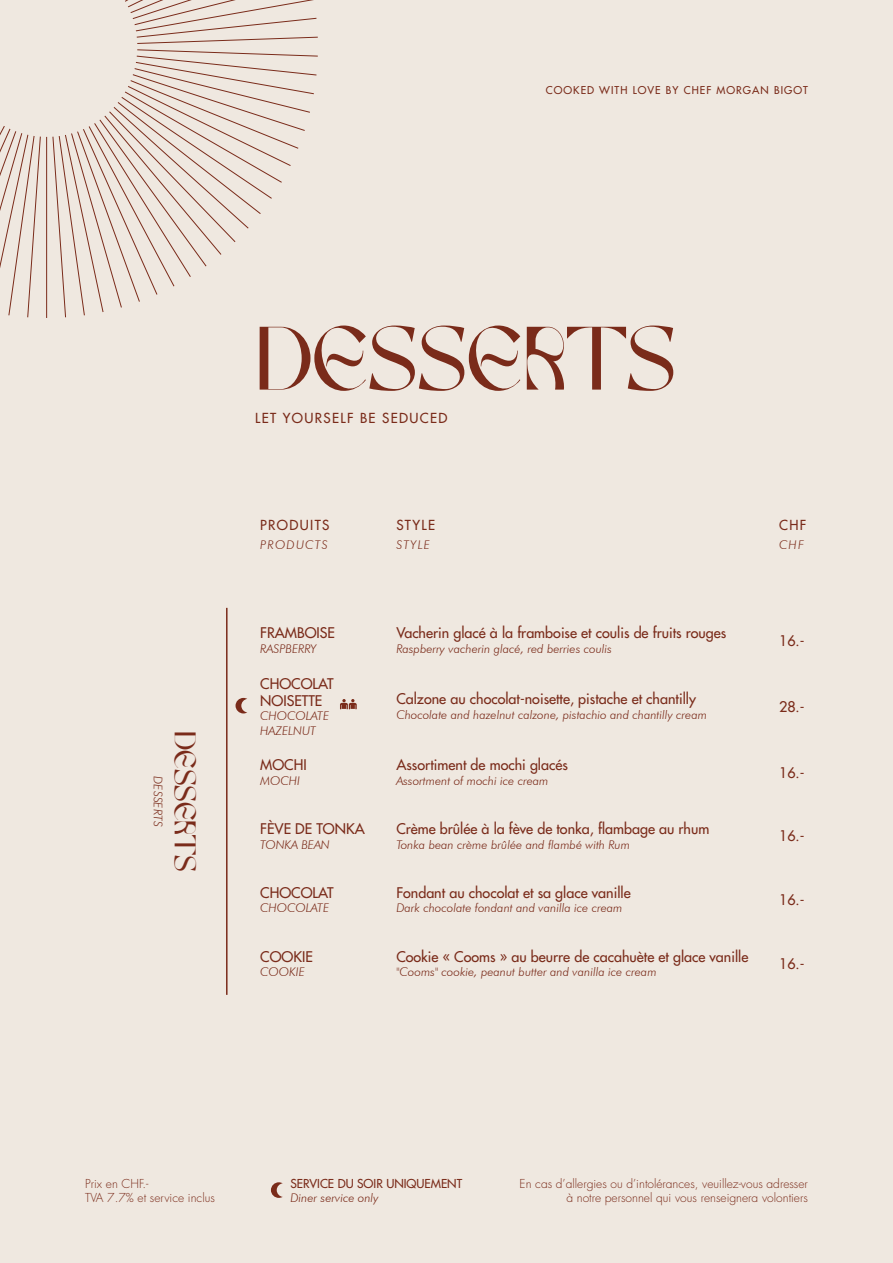
<style>
.page{position:relative;width:893px;height:1263px;background:#efe8e0}
.page>*{position:absolute;margin:0;border:0;box-sizing:border-box;transform-origin:0 0}
.t1{font:90px "FRENCHCHATEAUX Regular";color:#7a2b1a}
.t2{font:30px "FRENCHCHATEAUX Regular";color:#7a2b1a}
.t3{font:500 14.4px "Futura Std";color:#7a2b1a}
.t4{font:500 13.5px "Futura Std";letter-spacing:.1em;color:#7a2b1a}
.t5{font:italic 300 12px/14.4px "Futura BT";color:#7a2b1a}
.t6{font:300 12px "Futura Std";color:#7a2b1a}
.t7{font:500 12px "Futura Std";color:#7a2b1a}
.t8{font:italic 300 12px "Futura BT";letter-spacing:.1em;color:#7a2b1a}
.t9{font:500 10.5px "Futura Std";letter-spacing:.1em;color:#7a2b1a}
</style>
<div class="page">
<svg style="left:0;top:0;width:318px;height:318px"></svg>
<svg style="left:0;top:0;width:137px;height:137px"></svg>
<hr style="left:226px;top:608px;width:2px;height:387px;background:#7a2b1a">
<svg style="left:340px;top:699px;width:17px;height:10px"></svg>
<svg style="left:236px;top:698px;width:11px;height:15px"></svg>
<svg style="left:271px;top:1182px;width:12px;height:16px"></svg>
<p class="t9" style="left:546px;top:83px;width:264px">COOKED WITH LOVE BY CHEF MORGAN BIGOT</p>
<p class="t5" style="left:166px;top:776px;width:52px;rotate:90deg">DESSERTS</p>
<p class="t2" style="left:203px;top:731px;width:142px;rotate:90deg">DESSERTS</p>
<p class="t1" style="left:255px;top:306px;width:422px">DESSERTS</p>
<p class="t4" style="left:255px;top:410px;width:194px">LET YOURSELF BE SEDUCED</p>
<p class="t4" style="left:260px;top:516px;width:71px">PRODUITS</p>
<p class="t4" style="left:396px;top:516px;width:40px">STYLE</p>
<p class="t4" style="left:779px;top:516px;width:29px">CHF</p>
<p class="t8" style="left:260px;top:538px;width:69px">PRODUCTS</p>
<p class="t5" style="left:396px;top:538px;width:35px">STYLE</p>
<p class="t5" style="left:779px;top:538px;width:26px">CHF</p>
<p class="t3" style="left:260px;top:624px;width:76px">FRAMBOISE</p>
<p class="t5" style="left:260px;top:641px;width:58px">RASPBERRY</p>
<p class="t3" style="left:396px;top:624px;width:331px">Vacherin glacé à la framboise et coulis de fruits rouges</p>
<p class="t5" style="left:396px;top:641px;width:217px">Raspberry vacherin glacé, red berries coulis</p>
<p class="t3" style="left:779px;top:631px;width:27px">16.-</p>
<p class="t3" style="left:260px;top:674px;width:75px">CHOCOLAT</p>
<p class="t3" style="left:260px;top:691px;width:64px">NOISETTE</p>
<p class="t5" style="left:260px;top:709px;width:70px">CHOCOLATE<br>HAZELNUT</p>
<p class="t3" style="left:396px;top:690px;width:301px">Calzone au chocolat-noisette, pistache et chantilly</p>
<p class="t5" style="left:396px;top:707px;width:312px">Chocolate and hazelnut calzone, pistachio and chantilly cream</p>
<p class="t3" style="left:779px;top:697px;width:27px">28.-</p>
<p class="t3" style="left:260px;top:756px;width:48px">MOCHI</p>
<p class="t5" style="left:260px;top:773px;width:41px">MOCHI</p>
<p class="t3" style="left:396px;top:756px;width:173px">Assortiment de mochi glacés</p>
<p class="t5" style="left:396px;top:773px;width:154px">Assortment of mochi ice cream</p>
<p class="t3" style="left:779px;top:763px;width:27px">16.-</p>
<p class="t3" style="left:260px;top:820px;width:106px">FÈVE DE TONKA</p>
<p class="t5" style="left:260px;top:837px;width:71px">TONKA BEAN</p>
<p class="t3" style="left:396px;top:820px;width:315px">Crème brûlée à la fève de tonka, flambage au rhum</p>
<p class="t5" style="left:396px;top:837px;width:235px">Tonka bean crème brûlée and flambé with Rum</p>
<p class="t3" style="left:779px;top:827px;width:27px">16.-</p>
<p class="t3" style="left:260px;top:883px;width:75px">CHOCOLAT</p>
<p class="t5" style="left:260px;top:901px;width:70px">CHOCOLATE</p>
<p class="t3" style="left:396px;top:883px;width:236px">Fondant au chocolat et sa glace vanille</p>
<p class="t5" style="left:396px;top:901px;width:228px">Dark chocolate fondant and vanilla ice cream</p>
<p class="t3" style="left:779px;top:891px;width:27px">16.-</p>
<p class="t3" style="left:260px;top:947px;width:54px">COOKIE</p>
<p class="t5" style="left:260px;top:964px;width:46px">COOKIE</p>
<p class="t3" style="left:396px;top:947px;width:354px">Cookie « Cooms » au beurre de cacahuète et glace vanille</p>
<p class="t5" style="left:396px;top:964px;width:262px">"Cooms" cookie, peanut butter and vanilla ice cream</p>
<p class="t3" style="left:779px;top:954px;width:27px">16.-</p>
<p class="t6" style="left:85px;top:1176px;width:65px">Prix en CHF.-</p>
<p class="t6" style="left:85px;top:1190px;width:131px">TVA 7.7% et service inclus</p>
<p class="t7" style="left:290px;top:1176px;width:173px">SERVICE DU SOIR UNIQUEMENT</p>
<p class="t5" style="left:290px;top:1191px;width:90px">Diner service only</p>
<p class="t6" style="left:520px;top:1176px;width:290px">En cas d’allergies ou d’intolérances, veuillez-vous adresser</p>
<p class="t6" style="left:566px;top:1190px;width:243px">à notre personnel qui vous renseignera volontiers</p>
</div>
